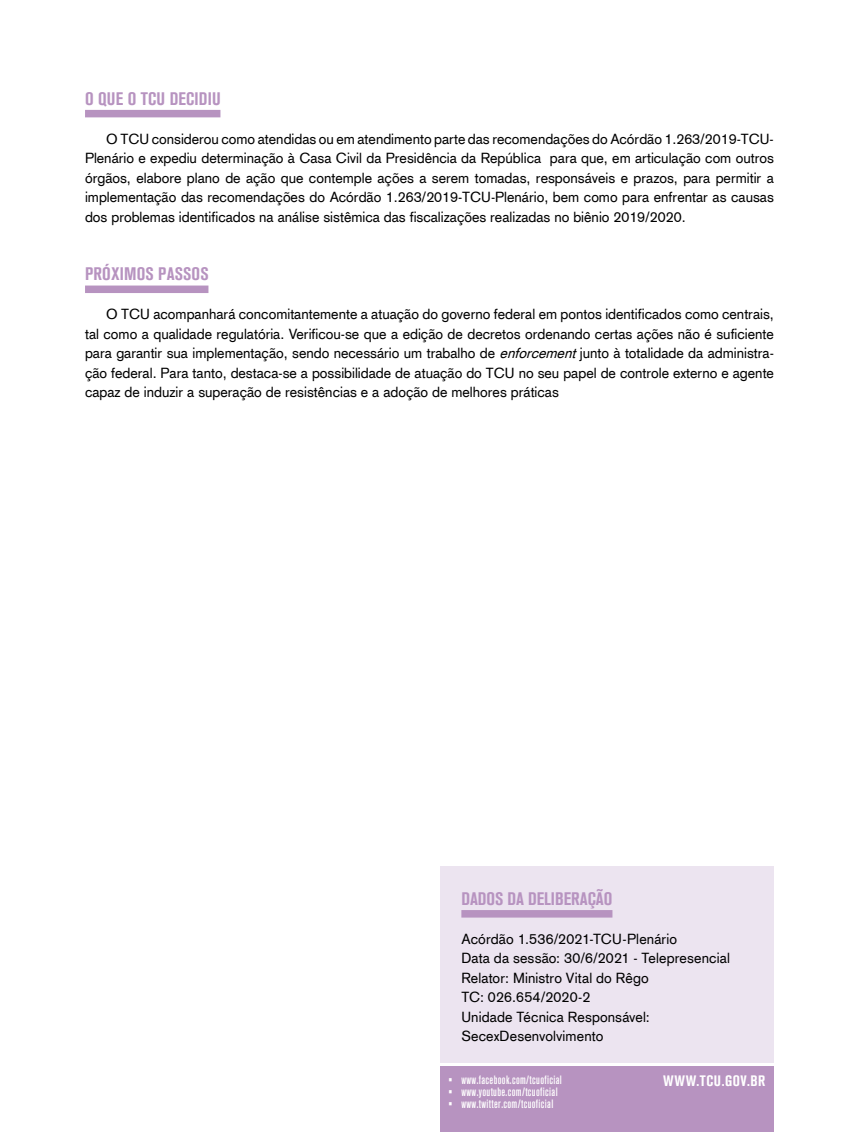
<style>
.page{position:relative;width:859px;height:1132px;background:#fff}
.page>*{position:absolute;margin:0;border:0;box-sizing:border-box;transform-origin:0 0}
.t1{font:700 condensed 18px "Akzidenz Grotesk BQ";letter-spacing:.01em;color:#b793c0}
.t2{font:700 condensed 15px "Akzidenz Grotesk BQ";letter-spacing:.04em;color:#fff}
.t3{font:14.25px/19.5px "Akzidenz Grotesk";color:#000;text-align:justify}
.t4{font:12px "Akzidenz Grotesk BQ Md Cnd Alt";letter-spacing:.03em;color:#fff}
.s1{font-style:italic}
</style>
<div class="page">
<div style="left:440px;top:1066px;width:334px;height:65px;background:#b793c0"></div>
<div style="left:85px;top:110px;width:135px;height:7px;background:#b793c0"></div>
<div style="left:85px;top:285px;width:123px;height:8px;background:#b793c0"></div>
<div style="left:440px;top:865px;width:334px;height:197px;background:#ece4f0"></div>
<div style="left:461px;top:909px;width:151px;height:8px;background:#b793c0"></div>
<p class="t1" style="left:85px;top:88px;width:137px">O QUE O TCU DECIDIU</p>
<p class="t3" style="left:85px;top:129px;width:690px;text-indent:21px">O TCU considerou como atendidas ou em atendimento parte das recomendações do Acórdão 1.263/2019-TCU-Plenário e expediu determinação à Casa Civil da Presidência da República para que, em articulação com outros órgãos, elabore plano de ação que contemple ações a serem tomadas, responsáveis e prazos, para permitir a implementação das recomendações do Acórdão 1.263/2019-TCU-Plenário, bem como para enfrentar as causas dos problemas identificados na análise sistêmica das fiscalizações realizadas no biênio 2019/2020.</p>
<p class="t1" style="left:85px;top:263px;width:125px">PRÓXIMOS PASSOS</p>
<p class="t3" style="left:85px;top:304px;width:690px;text-indent:21px">O TCU acompanhará concomitantemente a atuação do governo federal em pontos identificados como centrais, tal como a qualidade regulatória. Verificou-se que a edição de decretos ordenando certas ações não é suficiente para garantir sua implementação, sendo necessário um trabalho de <span class="s1">enforcement</span>junto à totalidade da administra&shy;ção federal. Para tanto, destaca-se a possibilidade de atuação do TCU no seu papel de controle externo e agente capaz de induzir a superação de resistências e a adoção de melhores práticas</p>
<p class="t1" style="left:461px;top:887px;width:153px">DADOS DA DELIBERAÇÃO</p>
<p class="t3" style="left:461px;top:928px;width:270px;text-align:left">Acórdão 1.536/2021-TCU-Plenário<br>Data da sessão: 30/6/2021 - Telepresencial<br>Relator: Ministro Vital do Rêgo<br>TC: 026.654/2020-2<br>Unidade Técnica Responsável:<br>SecexDesenvolvimento</p>
<p class="t4" style="left:449px;top:1072px;width:115px">• www.facebook.com/tcuoficial</p>
<p class="t2" style="left:663px;top:1071px;width:104px">WWW.TCU.GOV.BR</p>
<p class="t4" style="left:449px;top:1084px;width:111px">• www.youtube.com/tcuoficial</p>
<p class="t4" style="left:449px;top:1096px;width:106px">• www.twitter.com/tcuoficial</p>
</div>
